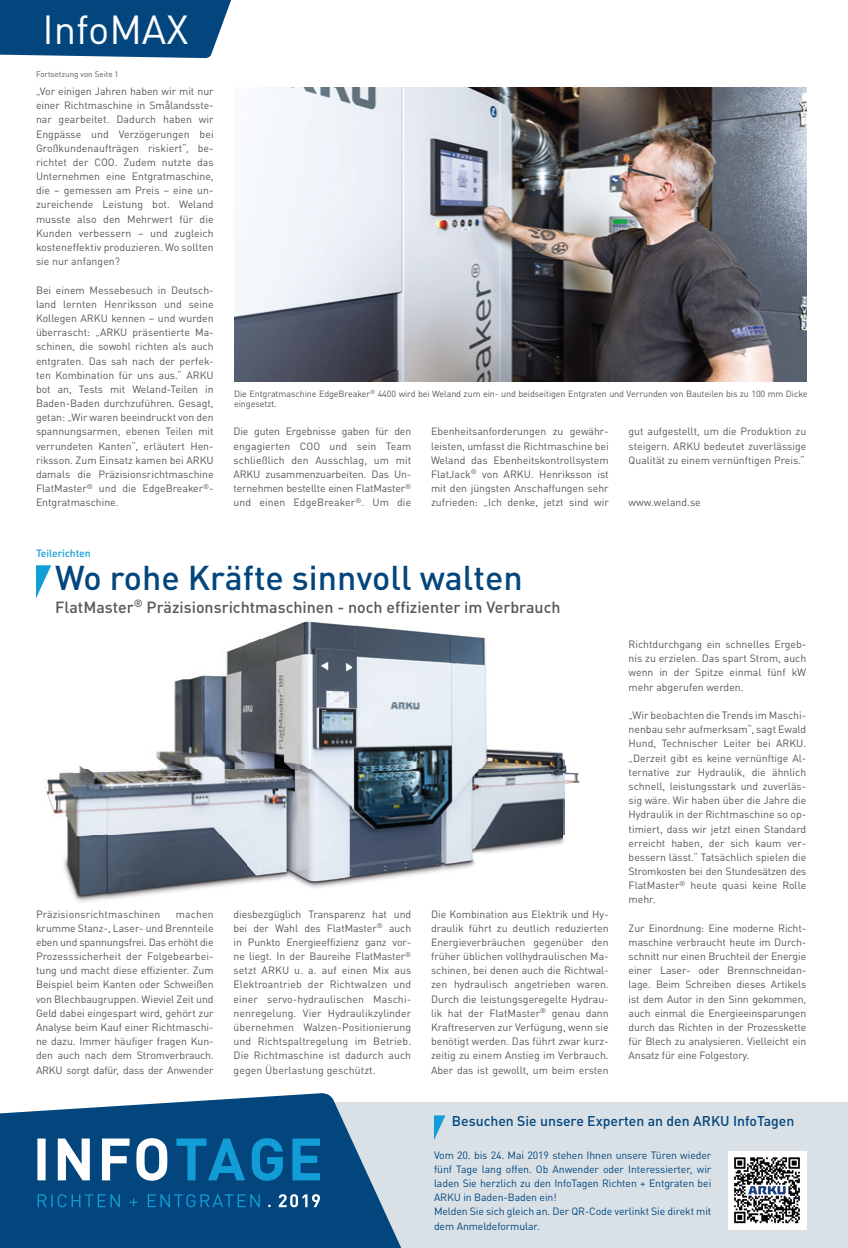
<style>
.page{position:relative;width:848px;height:1248px;background:#fff}
.page>*{position:absolute;margin:0;border:0;box-sizing:border-box;transform-origin:0 0}
.t1{font:40px "DINOT";color:#fff}
.t2{font:500 34px "DINOT";color:#03467d}
.t3{font:500 16px "DINOT";color:#575756}
.t4{font:500 14px "DINOT";color:#03467d}
.t5{font:10.5px/14.2px "DINOT";color:#575756;text-align:justify}
.t6{font:10.5px/14.2px "DINOT";letter-spacing:-.01em;color:#03467d}
.t7{font:500 10.5px "DINOT";letter-spacing:-.01em;color:#139dd6}
.t8{font:9px/10px "DINOT";letter-spacing:-.01em;color:#575756}
.t9{font:8px "DINOT";color:#575756}
</style>
<div class="page">
<div style="left:410px;top:1102px;width:437px;height:145px;background:#d9e1e7"></div>
<svg style="left:0;top:1093px;width:410px;height:154px;background:#346995"></svg>
<svg style="left:0;top:0;width:231px;height:58px;background:#135285"></svg>
<hr style="left:847px;top:1101px;width:1px;height:146px;background:#d9e1e7">
<svg style="left:434px;top:1115px;width:11px;height:24px"></svg>
<div style="left:728px;top:1150px;width:78px;height:79px;background:#fff"></div>
<img style="left:734px;top:1157px;width:66px;height:67px">
<img style="left:234px;top:87px;width:572px;height:294px">
<img style="left:252px;top:621px;width:233px;height:18px">
<img style="left:45px;top:639px;width:535px;height:264px">
<svg style="left:176px;top:1137px;width:144px;height:43px;background:#096ba3"></svg>
<svg style="left:37px;top:1137px;width:130px;height:43px"></svg>
<svg style="left:279px;top:1193px;width:41px;height:14px"></svg>
<svg style="left:38px;top:1193px;width:222px;height:14px;background:#06578f"></svg>
<svg style="left:36px;top:565px;width:15px;height:33px"></svg>
<h1 class="t1" style="left:43px;top:4px;width:147px">InfoMAX</h1>
<p class="t9" style="left:36px;top:69px;width:84px">Fortsetzung von Seite 1</p>
<p class="t5" style="left:36px;top:84px;width:179px">„Vor einigen Jahren haben wir mit nur einer Richtmaschine in Smålandsste&shy;nar gearbeitet. Dadurch haben wir Engpässe und Verzögerungen bei Großkundenaufträgen riskiert“, be&shy;richtet der COO. Zudem nutzte das Unternehmen eine Entgratmaschine, die – gemessen am Preis – eine un&shy;zureichende Leistung bot. Weland musste also den Mehrwert für die Kunden verbessern – und zugleich kosteneffektiv produzieren. Wo sollten sie nur anfangen?</p>
<p class="t5" style="left:36px;top:282px;width:179px">Bei einem Messebesuch in Deutsch&shy;land lernten Henriksson und seine Kollegen ARKU kennen – und wurden überrascht: „ARKU präsentierte Ma&shy;schinen, die sowohl richten als auch entgraten. Das sah nach der perfek&shy;ten Kombination für uns aus.“ ARKU bot an, Tests mit Weland-Teilen in Baden-Baden durchzuführen. Gesagt, getan: „Wir waren beeindruckt von den spannungsarmen, ebenen Teilen mit verrundeten Kanten“, erläutert Hen&shy;riksson. Zum Einsatz kamen bei ARKU damals die Präzisionsrichtmaschine FlatMaster<sup>®</sup> und die EdgeBreaker<sup>®</sup>- Entgratmaschine.</p>
<p class="t7" style="left:36px;top:547px;width:56px">Teilerichten</p>
<p class="t8" style="left:234px;top:388px;width:575px">Die Entgratmaschine EdgeBreaker<sup>®</sup> 4400 wird bei Weland zum ein- und beidseitigen Entgraten und Verrunden von Bauteilen bis zu 100 mm Dicke eingesetzt.</p>
<p class="t5" style="left:233px;top:424px;width:179px">Die guten Ergebnisse gaben für den engagierten COO und sein Team schließlich den Ausschlag, um mit ARKU zusammenzuarbeiten. Das Un&shy;ternehmen bestellte einen FlatMaster<sup>® </sup>und einen EdgeBreaker<sup>®</sup>. Um die</p>
<p class="t5" style="left:431px;top:424px;width:179px">Ebenheitsanforderungen zu gewähr&shy;leisten, umfasst die Richtmaschine bei Weland das Ebenheitskontrollsystem FlatJack<sup>®</sup> von ARKU. Henriksson ist mit den jüngsten Anschaffungen sehr zufrieden: „Ich denke, jetzt sind wir</p>
<p class="t5" style="left:628px;top:424px;width:179px">gut aufgestellt, um die Produktion zu steigern. ARKU bedeutet zuverlässige Qualität zu einem vernünftigen Preis.“</p>
<p class="t5" style="left:628px;top:495px;width:74px">www.weland.se</p>
<h2 class="t2" style="left:55px;top:555px;width:469px">Wo rohe Kräfte sinnvoll walten</h2>
<h3 class="t3" style="left:55px;top:596px;width:507px">FlatMaster<sup>®</sup> Präzisionsrichtmaschinen - noch effizienter im Verbrauch</h3>
<p class="t5" style="left:36px;top:906px;width:126px">Präzisionsrichtmaschinen</p>
<p class="t5" style="left:36px;top:906px;width:179px;text-indent:140px">machen krumme Stanz-, Laser- und Brennteile eben und spannungsfrei. Das erhöht die Prozesssicherheit der Folgebearbei&shy;tung und macht diese effizienter. Zum Beispiel beim Kanten oder Schweißen von Blechbaugruppen. Wieviel Zeit und Geld dabei eingespart wird, gehört zur Analyse beim Kauf einer Richtmaschi&shy;ne dazu. Immer häufiger fragen Kun&shy;den auch nach dem Stromverbrauch.<br>ARKU sorgt dafür, dass der Anwender</p>
<p class="t5" style="left:233px;top:906px;width:179px">diesbezgüglich Transparenz hat und bei der Wahl des FlatMaster<sup>®</sup> auch in Punkto Energieeffizienz ganz vor&shy;ne liegt. In der Baureihe FlatMaster<sup>® </sup>setzt ARKU u. a. auf einen Mix aus Elektroantrieb der Richtwalzen und einer servo-hydraulischen Maschi&shy;nenregelung. Vier Hydraulikzylinder übernehmen Walzen-Positionierung und Richtspaltregelung im Betrieb.<br>Die Richtmaschine ist dadurch auch gegen Überlastung geschützt.</p>
<p class="t5" style="left:431px;top:906px;width:179px">Die Kombination aus Elektrik und Hy&shy;draulik führt zu deutlich reduzierten Energieverbräuchen gegenüber den früher üblichen vollhydraulischen Ma&shy;schinen, bei denen auch die Richtwal&shy;zen hydraulisch angetrieben waren.<br>Durch die leistungsgeregelte Hydrau&shy;lik hat der FlatMaster<sup>®</sup> genau dann Kraftreserven zur Verfügung, wenn sie benötigt werden. Das führt zwar kurz&shy;zeitig zu einem Anstieg im Verbrauch.<br>Aber das ist gewollt, um beim ersten</p>
<p class="t5" style="left:628px;top:637px;width:179px">Richtdurchgang ein schnelles Ergeb&shy;nis zu erzielen. Das spart Strom, auch wenn in der Spitze einmal fünf kW mehr abgerufen werden.</p>
<p class="t5" style="left:628px;top:708px;width:179px">„Wir beobachten die Trends im Maschi&shy;nenbau sehr aufmerksam“, sagt Ewald Hund, Technischer Leiter bei ARKU. „Derzeit gibt es keine vernünftige Al&shy;ternative zur Hydraulik, die ähnlich schnell, leistungsstark und zuverläs&shy;sig wäre. Wir haben über die Jahre die Hydraulik in der Richtmaschine so op&shy;timiert, dass wir jetzt einen Standard erreicht haben, der sich kaum ver&shy;bessern lässt.“ Tatsächlich spielen die Stromkosten bei den Stundesätzen des FlatMaster<sup>®</sup> heute quasi keine Rolle mehr.</p>
<p class="t5" style="left:628px;top:920px;width:179px">Zur Einordnung: Eine moderne Richt&shy;maschine verbraucht heute im Durch&shy;schnitt nur einen Bruchteil der Energie einer Laser- oder Brennschneidan&shy;lage. Beim Schreiben dieses Artikels ist dem Autor in den Sinn gekommen, auch einmal die Energieeinsparungen durch das Richten in der Prozesskette für Blech zu analysieren. Vielleicht ein Ansatz für eine Folgestory.</p>
<h3 class="t4" style="left:452px;top:1111px;width:344px">Besuchen Sie unsere Experten an den ARKU InfoTagen</h3>
<p class="t6" style="left:434px;top:1147px;width:279px">Vom 20. bis 24. Mai 2019 stehen Ihnen unsere Türen wieder fünf Tage lang offen. Ob Anwender oder Interessierter, wir laden Sie herzlich zu den InfoTagen Richten + Entgraten bei ARKU in Baden-Baden ein!<br>Melden Sie sich gleich an. Der QR-Code verlinkt Sie direkt mit dem Anmeldeformular.</p>
</div>
